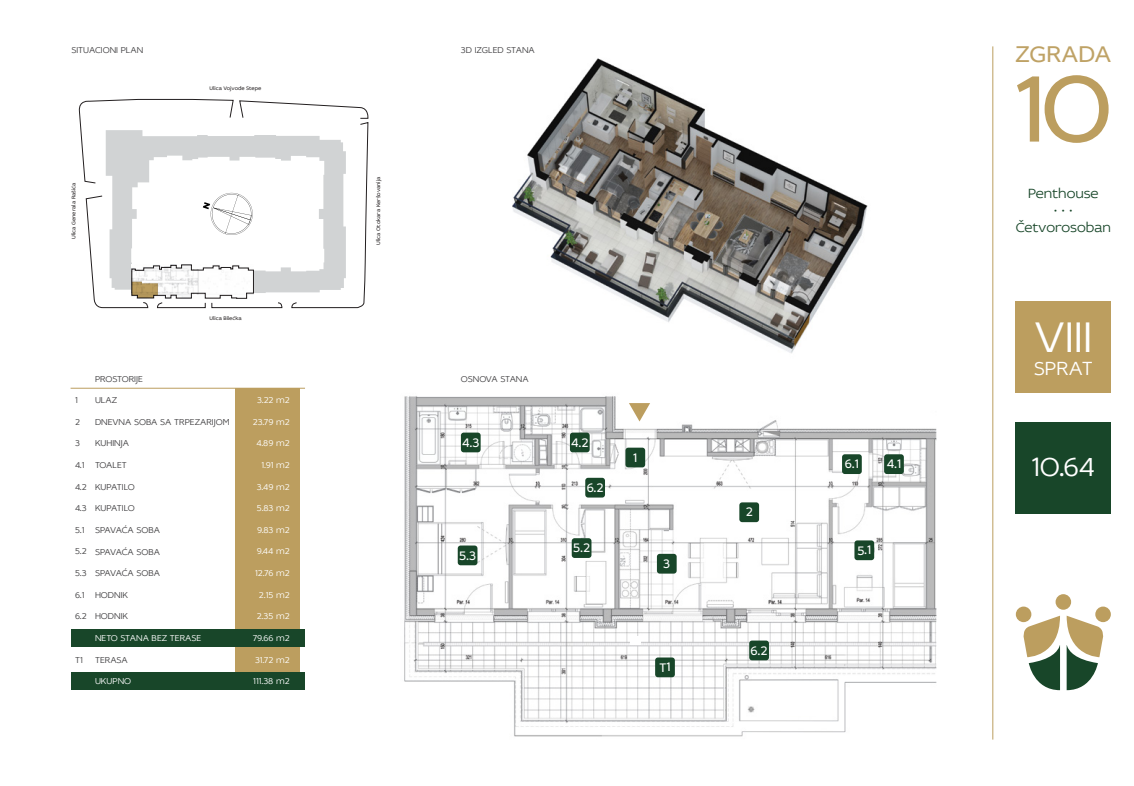
<style>
.page{position:relative;width:1134px;height:786px;background:#fff}
.page>*{position:absolute;margin:0;border:0;box-sizing:border-box;transform-origin:0 0}
.t1{font:100px "Idealist Sans";color:#bc9e5f}
.t2{font:300 45px "Idealist Sans";color:#fff}
.t3{font:300 28px "Idealist Sans";color:#fff}
.t4{font:24px "Idealist Sans";color:#bc9e5f}
.t5{font:300 20px "Idealist Sans";color:#fff}
.t6{font:300 14px/16.8px "Idealist Sans";letter-spacing:-.01em;color:#184629;text-align:center}
.t7{font:300 9px "Idealist Sans";color:#414042}
.t8{font:300 9px "Idealist Sans";color:#fff}
.t9{font:300 9px "Idealist Sans";letter-spacing:-.02em;color:#414042}
.t10{font:5.4px "Idealist Sans";color:#231f20}
</style>
<div class="page">
<img style="left:404px;top:396px;width:533px;height:341px">
<img style="left:512px;top:58px;width:356px;height:295px">
<hr style="left:992px;top:46px;width:1px;height:693px;background:#bc9e5f">
<svg style="left:629px;top:403px;width:21px;height:18px"></svg>
<div style="left:235px;top:388px;width:64px;height:292px;background:#bc9e5f"></div>
<hr style="left:71px;top:387px;width:234px;height:1px;background:#bc9e5f">
<div style="left:71px;top:672px;width:234px;height:17px;background:#184629"></div>
<div style="left:71px;top:629px;width:234px;height:17px;background:#184629"></div>
<div style="left:655px;top:657px;width:20px;height:20px;background:#184629;border-radius:3px"></div>
<div style="left:739px;top:502px;width:20px;height:20px;background:#184629;border-radius:3px"></div>
<div style="left:854px;top:540px;width:20px;height:20px;background:#184629;border-radius:3px"></div>
<div style="left:458px;top:545px;width:19px;height:20px;background:#184629;border-radius:3px"></div>
<div style="left:572px;top:538px;width:19px;height:19px;background:#184629;border-radius:3px"></div>
<div style="left:884px;top:454px;width:20px;height:20px;background:#184629;border-radius:3px"></div>
<div style="left:570px;top:432px;width:20px;height:20px;background:#184629;border-radius:3px"></div>
<div style="left:461px;top:432px;width:20px;height:20px;background:#184629;border-radius:3px"></div>
<div style="left:749px;top:640px;width:20px;height:20px;background:#184629;border-radius:3px"></div>
<div style="left:842px;top:454px;width:20px;height:20px;background:#184629;border-radius:3px"></div>
<div style="left:585px;top:477px;width:20px;height:20px;background:#184629;border-radius:3px"></div>
<div style="left:657px;top:553px;width:20px;height:20px;background:#184629;border-radius:3px"></div>
<div style="left:1055px;top:594px;width:16px;height:15px;background:#bc9e5f;border-radius:50%"></div>
<div style="left:1016px;top:606px;width:15px;height:16px;background:#bc9e5f;border-radius:50%"></div>
<div style="left:1095px;top:606px;width:16px;height:16px;background:#bc9e5f;border-radius:50%"></div>
<svg style="left:1022px;top:615px;width:38px;height:74px"></svg>
<svg style="left:1067px;top:615px;width:37px;height:74px"></svg>
<div style="left:1016px;top:301px;width:95px;height:91px;background:#bc9e5f"></div>
<div style="left:1016px;top:422px;width:95px;height:91px;background:#184629"></div>
<div style="left:630px;top:636px;width:10px;height:8px;background:#fff"></div>
<div style="left:625px;top:447px;width:20px;height:20px;background:#184629;border-radius:3px"></div>
<svg style="left:79px;top:99px;width:290px;height:210px"></svg>
<p class="t7" style="left:71px;top:44px;width:73px">SITUACIONI PLAN</p>
<p class="t7" style="left:461px;top:44px;width:75px">3D IZGLED STANA</p>
<p class="t10" style="left:209px;top:85px;width:53px">Ulica Vojvode Stepe</p>
<p class="t10" style="left:70px;top:239px;width:58px;rotate:-90deg">Ulica Generala Rašića</p>
<p class="t10" style="left:375px;top:245px;width:69px;rotate:-90deg">Ulica Otokara Keršovanija</p>
<p class="t10" style="left:209px;top:314px;width:34px">Ulica Bilećka</p>
<p class="t7" style="left:75px;top:394px;width:4px">1</p>
<p class="t7" style="left:75px;top:415px;width:6px">2</p>
<p class="t7" style="left:75px;top:437px;width:6px">3</p>
<p class="t7" style="left:75px;top:458px;width:11px">4.1</p>
<p class="t7" style="left:75px;top:480px;width:13px">4.2</p>
<p class="t7" style="left:75px;top:502px;width:13px">4.3</p>
<p class="t7" style="left:75px;top:523px;width:11px">5.1</p>
<p class="t7" style="left:75px;top:545px;width:13px">5.2</p>
<p class="t7" style="left:75px;top:566px;width:13px">5.3</p>
<p class="t7" style="left:75px;top:588px;width:11px">6.1</p>
<p class="t7" style="left:75px;top:610px;width:13px">6.2</p>
<p class="t7" style="left:75px;top:653px;width:9px">T1</p>
<p class="t7" style="left:95px;top:372px;width:49px">PROSTORIJE</p>
<p class="t7" style="left:461px;top:372px;width:69px">OSNOVA STANA</p>
<p class="t7" style="left:95px;top:394px;width:24px">ULAZ</p>
<p class="t7" style="left:95px;top:415px;width:136px">DNEVNA SOBA SA TRPEZARIJOM</p>
<p class="t7" style="left:95px;top:437px;width:36px">KUHINJA</p>
<p class="t7" style="left:95px;top:459px;width:33px">TOALET</p>
<p class="t9" style="left:95px;top:480px;width:41px">KUPATILO</p>
<p class="t9" style="left:95px;top:502px;width:41px">KUPATILO</p>
<p class="t9" style="left:95px;top:523px;width:67px">SPAVAĆA SOBA</p>
<p class="t9" style="left:95px;top:545px;width:67px">SPAVAĆA SOBA</p>
<p class="t9" style="left:95px;top:567px;width:67px">SPAVAĆA SOBA</p>
<p class="t7" style="left:95px;top:588px;width:35px">HODNIK</p>
<p class="t7" style="left:95px;top:610px;width:35px">HODNIK</p>
<p class="t8" style="left:95px;top:631px;width:108px">NETO STANA BEZ TERASE</p>
<p class="t7" style="left:95px;top:653px;width:34px">TERASA</p>
<p class="t8" style="left:95px;top:675px;width:38px">UKUPNO</p>
<p class="t8" style="left:257px;top:394px;width:34px">3.22 m2</p>
<p class="t8" style="left:253px;top:415px;width:38px">23.79 m2</p>
<p class="t8" style="left:257px;top:437px;width:35px">4.89 m2</p>
<p class="t8" style="left:262px;top:458px;width:30px">1.91 m2</p>
<p class="t8" style="left:257px;top:480px;width:34px">3.49 m2</p>
<p class="t8" style="left:257px;top:502px;width:34px">5.83 m2</p>
<p class="t8" style="left:257px;top:523px;width:34px">9.83 m2</p>
<p class="t8" style="left:257px;top:545px;width:34px">9.44 m2</p>
<p class="t8" style="left:255px;top:566px;width:36px">12.76 m2</p>
<p class="t8" style="left:259px;top:588px;width:32px">2.15 m2</p>
<p class="t8" style="left:257px;top:610px;width:35px">2.35 m2</p>
<p class="t8" style="left:253px;top:631px;width:38px">79.66 m2</p>
<p class="t8" style="left:255px;top:653px;width:36px">31.72 m2</p>
<p class="t8" style="left:253px;top:674px;width:38px">111.38 m2</p>
<h3 class="t4" style="left:1015px;top:38px;width:98px">ZGRADA</h3>
<h1 class="t1" style="left:1014px;top:41px;width:100px">10</h1>
<h3 class="t6" style="left:1028px;top:185px;width:72px">Penthouse</h3>
<h3 class="t6" style="left:1016px;top:201px;width:97px">• • •<br>Četvorosoban</h3>
<h2 class="t2" style="left:1034px;top:306px;width:60px">VIII</h2>
<h3 class="t5" style="left:1034px;top:354px;width:61px">SPRAT</h3>
<h3 class="t3" style="left:1031px;top:447px;width:65px">10.64</h3>
</div>
